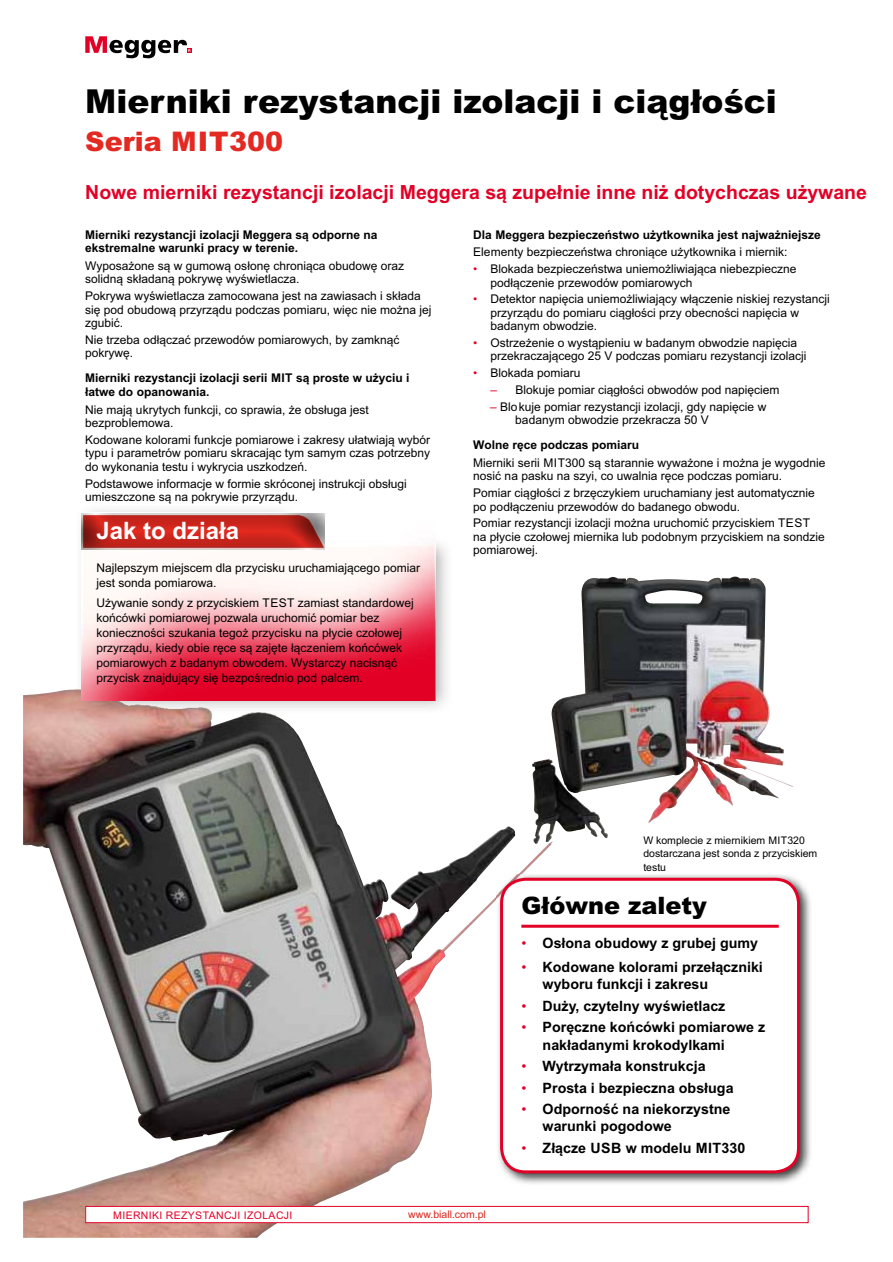
<style>
.page{position:relative;width:893px;height:1262px;background:#fff}
.page>*{position:absolute;margin:0;border:0;box-sizing:border-box;transform-origin:0 0}
.t1{font:900 33px "Arial";color:#000}
.t2{font:900 27px "Arial";color:#e32921}
.t3{font:900 24px "Arial";color:#000}
.t4{font:700 24px "Arial";color:#fff}
.t5{font:700 19.5px "Arial";color:#e30026}
.t6{font:700 14.25px/17.2px "Arial";color:#000}
.t7{font:12px/13.5px "Arial";color:#000}
.t8{font:700 12px/13.5px "Arial";color:#000}
.t9{font:10.5px/13.5px "Arial";color:#000}
.t10{font:10.5px "Arial";letter-spacing:.035em;color:#e30026}
.t11{font:10.5px "Arial";color:#d9261c}
.s1{color:#e30026}
.s2{font-weight:400;color:#e30026}
</style>
<div class="page">
<img style="left:23px;top:691px;width:530px;height:546px">
<svg style="left:85px;top:36px;width:106px;height:22px"></svg>
<img style="left:496px;top:874px;width:315px;height:312px">
<div style="left:501px;top:879px;width:297px;height:292px;background:#fff;border-radius:24px"></div>
<div style="left:500px;top:877px;width:300px;height:296px;border:3px solid #e30026;border-radius:24px"></div>
<hr style="left:521px;top:924px;width:257px;height:3px;background:#e30026">
<img style="left:75px;top:509px;width:378px;height:207px">
<img style="left:82px;top:512px;width:353px;height:11px">
<img style="left:82px;top:523px;width:353px;height:177px">
<img style="left:82px;top:513px;width:243px;height:37px">
<div style="left:86px;top:1206px;width:722px;height:16px;background:#fff"></div>
<div style="left:85px;top:1206px;width:723px;height:17px;border:1px solid #e30026"></div>
<img style="left:551px;top:576px;width:178px;height:247px">
<h1 class="t1" style="left:85px;top:89px;width:693px">Mierniki rezystancji izolacji i ciągłości</h1>
<h2 class="t2" style="left:85px;top:131px;width:199px">Seria MIT300</h2>
<h3 class="t5" style="left:85px;top:184px;width:783px">Nowe mierniki rezystancji izolacji Meggera są zupełnie inne niż dotychczas używane</h3>
<p class="t8" style="left:473px;top:229px;width:349px">Dla Meggera bezpieczeństwo użytkownika jest najważniejsze</p>
<p class="t7" style="left:473px;top:246px;width:316px">Elementy bezpieczeństwa chroniące użytkownika i miernik:</p>
<p class="t7" style="left:490px;top:263px;width:308px;text-indent:-17px"><span class="s1">•</span> Blokada bezpieczeństwa uniemożliwiająca niebezpieczne podłączenie przewodów pomiarowych</p>
<p class="t7" style="left:490px;top:293px;width:341px;text-indent:-17px"><span class="s1">•</span> Detektor napięcia uniemożliwiający włączenie niskiej rezystancji przyrządu do pomiaru ciągłości przy obecności napięcia w badanym obwodzie.</p>
<p class="t7" style="left:490px;top:337px;width:318px;text-indent:-17px"><span class="s1">•</span> Ostrzeżenie o wystąpieniu w badanym obwodzie napięcia przekraczającego 25 V podczas pomiaru rezystancji izolacji</p>
<p class="t7" style="left:473px;top:367px;width:109px"><span class="s1">•</span> Blokada pomiaru</p>
<p class="t7" style="left:490px;top:384px;width:291px"><span class="s1">–</span> Blokuje pomiar ciągłości obwodów pod napięciem</p>
<p class="t7" style="left:515px;top:401px;width:252px;text-indent:-25px"><span class="s1">–</span> Blo kuje pomiar rezystancji izolacji, gdy napięcie w badanym obwodzie przekracza 50 V</p>
<p class="t8" style="left:473px;top:439px;width:167px">Wolne ręce podczas pomiaru</p>
<p class="t7" style="left:473px;top:457px;width:354px">Mierniki serii MIT300 są starannie wyważone i można je wygodnie nosić na pasku na szyi, co uwalnia ręce podczas pomiaru.</p>
<p class="t7" style="left:473px;top:487px;width:343px">Pomiar ciągłości z brzęczykiem uruchamiany jest automatycznie po podłączeniu przewodów do badanego obwodu.</p>
<p class="t7" style="left:473px;top:517px;width:353px">Pomiar rezystancji izolacji można uruchomić przyciskiem TEST na płycie czołowej miernika lub podobnym przyciskiem na sondzie pomiarowej.</p>
<p class="t8" style="left:85px;top:229px;width:294px">Mierniki rezystancji izolacji Meggera są odporne na ekstremalne warunki pracy w terenie.</p>
<p class="t7" style="left:85px;top:260px;width:320px">Wyposażone są w gumową osłonę chroniąca obudowę oraz solidną składaną pokrywę wyświetlacza.</p>
<p class="t7" style="left:85px;top:290px;width:348px">Pokrywa wyświetlacza zamocowana jest na zawiasach i składa się pod obudową przyrządu podczas pomiaru, więc nie można jej zgubić.</p>
<p class="t7" style="left:85px;top:334px;width:316px">Nie trzeba odłączać przewodów pomiarowych, by zamknąć pokrywę.</p>
<p class="t8" style="left:85px;top:372px;width:326px">Mierniki rezystancji izolacji serii MIT są proste w użyciu i łatwe do opanowania.</p>
<p class="t7" style="left:85px;top:404px;width:285px">Nie mają ukrytych funkcji, co sprawia, że obsługa jest bezproblemowa.</p>
<p class="t7" style="left:85px;top:434px;width:346px;text-align:justify">Kodowane kolorami funkcje pomiarowe i zakresy ułatwiają wybór typu i parametrów pomiaru skracając tym samym czas potrzebny do wykonania testu i wykrycia uszkodzeń.</p>
<p class="t7" style="left:85px;top:478px;width:323px">Podstawowe informacje w formie skróconej instrukcji obsługi umieszczone są na pokrywie przyrządu.</p>
<h3 class="t4" style="left:96px;top:521px;width:144px">Jak to działa</h3>
<p class="t7" style="left:96px;top:561px;width:325px;line-height:15px">Najlepszym miejscem dla przycisku uruchamiającego pomiar jest sonda pomiarowa.</p>
<p class="t7" style="left:96px;top:596px;width:319px;line-height:15px">Używanie sondy z przyciskiem TEST zamiast standardowej końcówki pomiarowej pozwala uruchomić pomiar bez konieczności szukania tegoż przycisku na płycie czołowej przyrządu, kiedy obie ręce są zajęte łączeniem końcówek pomiarowych z badanym obwodem. Wystarczy nacisnąć przycisk znajdujący się bezpośrednio pod palcem.</p>
<p class="t9" style="left:643px;top:834px;width:175px">W komplecie z miernikiem MIT320 dostarczana jest sonda z przyciskiem testu</p>
<p class="t10" style="left:113px;top:1211px;width:181px">MIERNIKI REZYSTANCJI IZOLACJI</p>
<p class="t11" style="left:408px;top:1210px;width:79px">www.biall.com.pl</p>
<h3 class="t3" style="left:521px;top:897px;width:187px">Główne zalety</h3>
<p class="t6" style="left:521px;top:936px;width:238px"><span class="s2">•</span> Osłona obudowy z grubej gumy</p>
<p class="t6" style="left:542px;top:959px;width:222px;text-indent:-21px"><span class="s2">•</span> Kodowane kolorami przełączniki wyboru funkcji i zakresu</p>
<p class="t6" style="left:521px;top:998px;width:205px"><span class="s2">•</span> Duży, czytelny wyświetlacz</p>
<p class="t6" style="left:542px;top:1020px;width:224px;text-indent:-21px"><span class="s2">•</span> Poręczne końcówki pomiarowe z nakładanymi krokodylkami</p>
<p class="t6" style="left:521px;top:1058px;width:186px"><span class="s2">•</span> Wytrzymała konstrukcja</p>
<p class="t6" style="left:521px;top:1080px;width:214px"><span class="s2">•</span> Prosta i bezpieczna obsługa</p>
<p class="t6" style="left:542px;top:1101px;width:189px;text-indent:-21px"><span class="s2">•</span> Odporność na niekorzystne warunki pogodowe</p>
<p class="t6" style="left:521px;top:1140px;width:225px"><span class="s2">•</span> Złącze USB w modelu MIT330</p>
</div>
